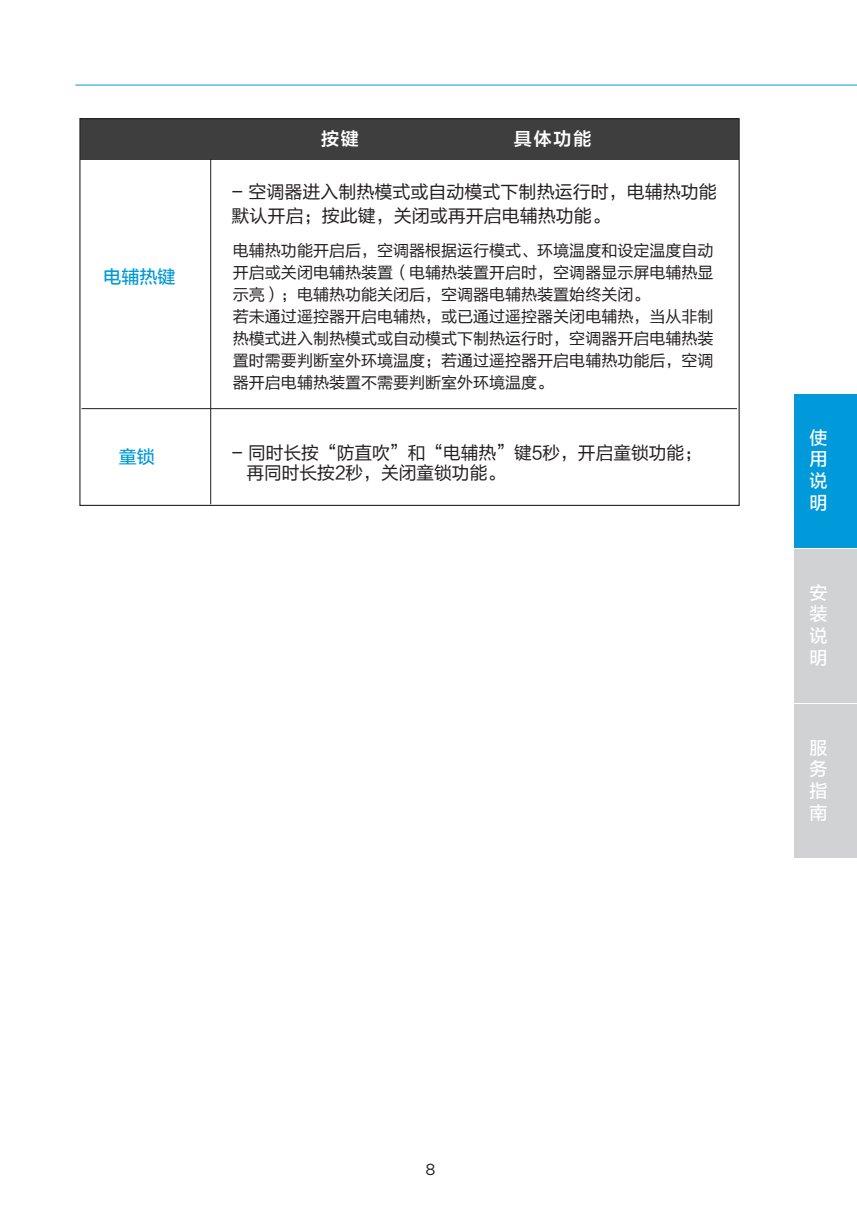
<style>
.page{position:relative;width:857px;height:1225px;background:#fff}
.page>*{position:absolute;margin:0;border:0;box-sizing:border-box;transform-origin:0 0}
.t1{font:18px/24px "FZLTHK GBK1 0";color:#231f20}
.t2{font:18px/21.6px "FZLTZHUNHJW GB1 0";color:#fff;text-align:justify}
.t3{font:18px "FZLTZHUNHJW GB1 0";color:#0099da}
.t4{font:18px "FZLTZCHK GBK1 0";letter-spacing:.1em;color:#fff}
.t5{font:16px/22px "FZLTHK GBK1 0";color:#231f20}
.t6{font:16px "Gotham";color:#231f20}
</style>
<div class="page">
<div style="left:794px;top:704px;width:62px;height:153px;background:#d1d2d4"></div>
<div style="left:794px;top:394px;width:62px;height:153px;background:#0099da"></div>
<div style="left:794px;top:549px;width:62px;height:153px;background:#d1d2d4"></div>
<hr style="left:75px;top:85px;width:781px;height:1px;background:#0099da">
<div style="left:80px;top:119px;width:658px;height:41px;background:#3e3e3f"></div>
<hr style="left:210px;top:159px;width:1px;height:345px;background:#231f20">
<hr style="left:82px;top:408px;width:654px;height:1px;background:#231f20">
<p class="t3" style="left:103px;top:267px;width:73px">电辅热键</p>
<p class="t3" style="left:119px;top:447px;width:38px">童锁</p>
<p class="t4" style="left:321px;top:129px;width:39px">按键</p>
<p class="t4" style="left:513px;top:129px;width:79px">具体功能</p>
<p class="t1" style="left:231px;top:181px;width:486px">- 空调器进入制热模式或自动模式下制热运行时，电辅热功能默认开启；按此键，关闭或再开启电辅热功能。</p>
<p class="t5" style="left:233px;top:240px;width:482px">电辅热功能开启后，空调器根据运行模式、环境温度和设定温度自动开启或关闭电辅热装置（电辅热装置开启时，空调器显示屏电辅热显示亮）；电辅热功能关闭后，空调器电辅热装置始终关闭。<br>若未通过遥控器开启电辅热，或已通过遥控器关闭电辅热，当从非制热模式进入制热模式或自动模式下制热运行时，空调器开启电辅热装置时需要判断室外环境温度；若通过遥控器开启电辅热功能后，空调器开启电辅热装置不需要判断室外环境温度。</p>
<p class="t1" style="left:246px;top:443px;width:457px;line-height:20px;text-indent:-15px">- 同时长按“防直吹”和“电辅热”键5秒，开启童锁功能；再同时长按2秒，关闭童锁功能。</p>
<p class="t2" style="left:809px;top:427px;width:19px">使用说明</p>
<p class="t2" style="left:809px;top:582px;width:19px">安装说明</p>
<p class="t2" style="left:809px;top:737px;width:19px">服务指南</p>
<p class="t6" style="left:425px;top:1160px;width:12px">8</p>
</div>
